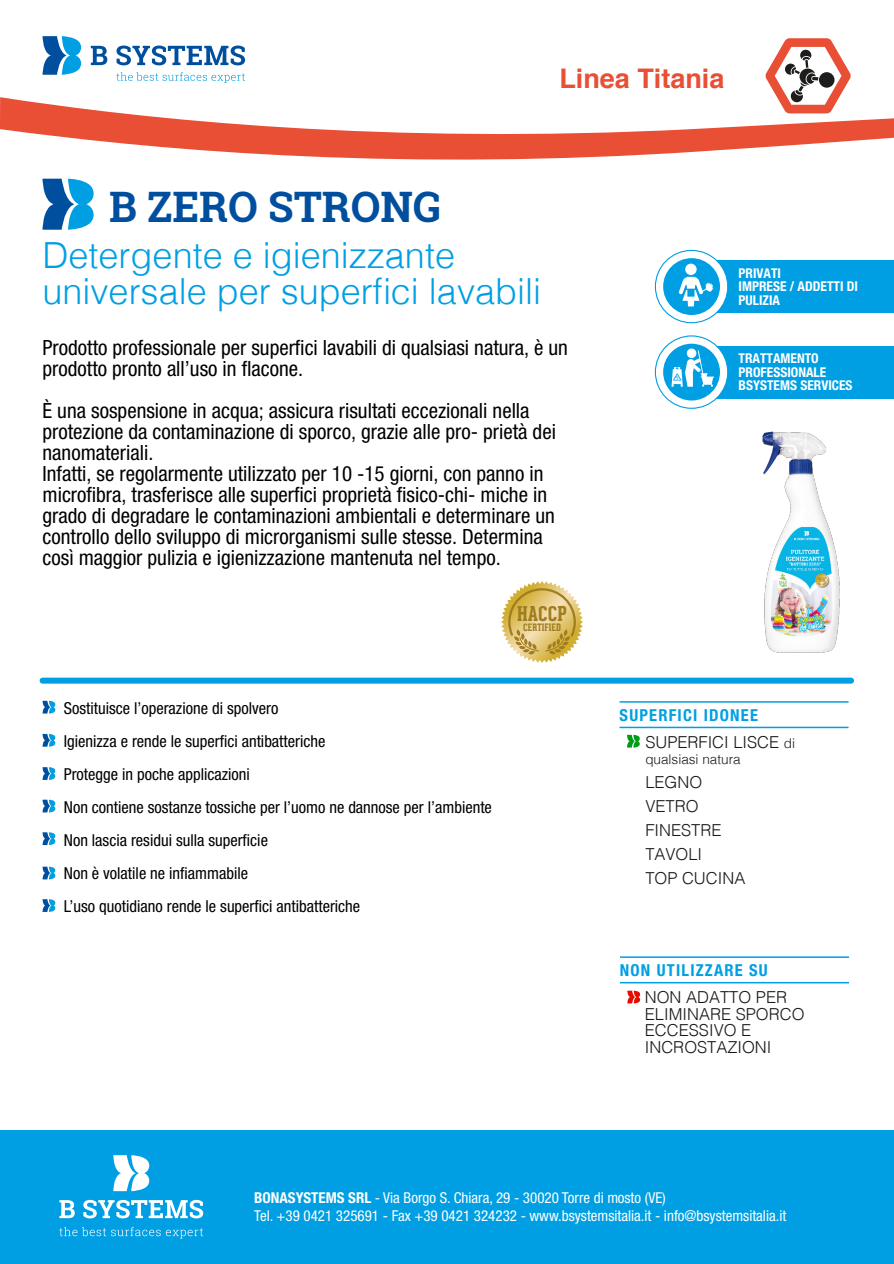
<style>
.page{position:relative;width:894px;height:1264px;background:#fff}
.page>*{position:absolute;margin:0;border:0;box-sizing:border-box;transform-origin:0 0}
.t1{font:700 42px "Roboto Slab";color:#004f9f}
.t2{font:300 36px/36px "Helvetica";color:#009fe3}
.t3{font:700 27px "Helvetica";color:#e94f35}
.t4{font:condensed 21px/21px "Helvetica Neue";color:#000}
.t5{font:800 19.95px "Geared Slab";color:#a07e1f}
.t6{font:condensed 16.5px/33px "Helvetica Neue";color:#000}
.t7{font:300 16.5px/24px "Helvetica";color:#1a171b}
.t8{font:700 condensed 16.5px "Helvetica Neue LT Std";letter-spacing:.075em;color:#009fe3}
.t9{font:condensed 15px/18px "Helvetica Neue LT Std";color:#fff}
.t10{font:700 condensed 13.5px/13.5px "Helvetica Neue LT Std";color:#fff}
.t11{font:300 13.5px "Helvetica";color:#1a171b}
.t12{font:800 10.05px "Geared Slab";color:#a07e1f}
.s1{font-size:13.5px}
.s2{font-weight:700}
</style>
<div class="page">
<div style="left:714px;top:345px;width:179px;height:53px;background:#009fe3"></div>
<div style="left:714px;top:260px;width:179px;height:53px;background:#009fe3"></div>
<svg style="left:654px;top:335px;width:74px;height:74px"></svg>
<svg style="left:654px;top:250px;width:74px;height:73px"></svg>
<div style="left:663px;top:344px;width:56px;height:56px;background:#009fe3;border-radius:50%"></div>
<div style="left:663px;top:258px;width:56px;height:57px;background:#009fe3;border-radius:50%"></div>
<svg style="left:671px;top:348px;width:42px;height:39px"></svg>
<svg style="left:678px;top:263px;width:35px;height:43px"></svg>
<svg style="left:43px;top:179px;width:51px;height:51px"></svg>
<svg style="left:91px;top:46px;width:16px;height:19px"></svg>
<svg style="left:116px;top:46px;width:129px;height:19px"></svg>
<svg style="left:43px;top:36px;width:39px;height:38px"></svg>
<svg style="left:117px;top:72px;width:127px;height:2px"></svg>
<svg style="left:0;top:74px;width:893px;height:86px"></svg>
<div style="left:43px;top:677px;width:807px;height:6px;background:#009fe3"></div>
<svg style="left:43px;top:700px;width:13px;height:13px"></svg>
<svg style="left:43px;top:734px;width:13px;height:12px"></svg>
<svg style="left:43px;top:832px;width:13px;height:13px"></svg>
<svg style="left:43px;top:767px;width:13px;height:13px"></svg>
<svg style="left:43px;top:866px;width:13px;height:13px"></svg>
<svg style="left:43px;top:799px;width:13px;height:13px"></svg>
<svg style="left:43px;top:899px;width:13px;height:13px"></svg>
<svg style="left:765px;top:38px;width:85px;height:75px"></svg>
<svg style="left:501px;top:581px;width:82px;height:82px"></svg>
<img style="left:762px;top:431px;width:78px;height:222px">
<div style="left:0;top:1130px;width:893px;height:133px;background:#009fe3"></div>
<svg style="left:59px;top:1226px;width:144px;height:12px"></svg>
<svg style="left:59px;top:1200px;width:16px;height:18px"></svg>
<svg style="left:83px;top:1199px;width:120px;height:19px"></svg>
<svg style="left:113px;top:1155px;width:37px;height:36px"></svg>
<svg style="left:627px;top:990px;width:13px;height:13px"></svg>
<hr style="left:620px;top:981px;width:228px;height:2px;background:#009fe3">
<hr style="left:620px;top:956px;width:228px;height:1px;background:#009fe3">
<hr style="left:619px;top:701px;width:229px;height:1px;background:#009fe3">
<hr style="left:619px;top:726px;width:229px;height:2px;background:#009fe3">
<svg style="left:627px;top:734px;width:13px;height:13px"></svg>
<p class="t3" style="left:559px;top:68px;width:167px">Linea Titania</p>
<h1 class="t1" style="left:109px;top:177px;width:333px">B ZERO STRONG</h1>
<h2 class="t2" style="left:43px;top:242px;width:500px">Detergente e igienizzante universale per superfici lavabili</h2>
<p class="t4" style="left:43px;top:339px;width:527px">Prodotto professionale per superfici lavabili di qualsiasi natura, è un prodotto pronto all’uso in flacone.</p>
<p class="t4" style="left:43px;top:402px;width:515px">È una sospensione in acqua; assicura risultati eccezionali nella protezione da contaminazione di sporco, grazie alle pro- prietà dei nanomateriali.<br>Infatti, se regolarmente utilizzato per 10 -15 giorni, con panno in microfibra, trasferisce alle superfici proprietà fisico-chi- miche in grado di degradare le contaminazioni ambientali e determinare un controllo dello sviluppo di microrganismi sulle stesse. Determina così maggior pulizia e igienizzazione mantenuta nel tempo.</p>
<p class="t5" style="left:517px;top:606px;width:51px">HACCP</p>
<p class="t12" style="left:523px;top:624px;width:39px">CERTIFIED</p>
<p class="t10" style="left:738px;top:268px;width:121px">PRIVATI<br>IMPRESE / ADDETTI DI<br>PULIZIA</p>
<p class="t10" style="left:738px;top:354px;width:115px">TRATTAMENTO<br>PROFESSIONALE<br>BSYSTEMS SERVICES</p>
<p class="t6" style="left:64px;top:692px;width:429px">Sostituisce l’operazione di spolvero<br>Igienizza e rende le superfici antibatteriche<br>Protegge in poche applicazioni<br>Non contiene sostanze tossiche per l’uomo ne dannose per l’ambiente Non lascia residui sulla superficie<br>Non è volatile ne infiammabile<br>L’uso quotidiano rende le superfici antibatteriche</p>
<p class="t8" style="left:619px;top:708px;width:140px">SUPERFICI IDONEE</p>
<p class="t7" style="left:645px;top:732px;width:151px">SUPERFICI LISCE <span class="s1">di</span></p>
<p class="t11" style="left:645px;top:754px;width:97px">qualsiasi natura</p>
<p class="t7" style="left:645px;top:772px;width:101px">LEGNO<br>VETRO<br>FINESTRE<br>TAVOLI<br>TOP CUCINA</p>
<p class="t8" style="left:619px;top:964px;width:149px">NON UTILIZZARE SU</p>
<p class="t7" style="left:644px;top:991px;width:161px;line-height:16.5px">NON ADATTO PER<br>ELIMINARE SPORCO<br>ECCESSIVO E<br>INCROSTAZIONI</p>
<p class="t9" style="left:254px;top:1190px;width:533px"><span class="s2">BONASYSTEMS SRL</span> - Via Borgo S. Chiara, 29 - 30020 Torre di mosto (VE)<br>Tel. +39 0421 325691 - Fax +39 0421 324232 - www.bsystemsitalia.it - info@bsystemsitalia.it</p>
</div>
